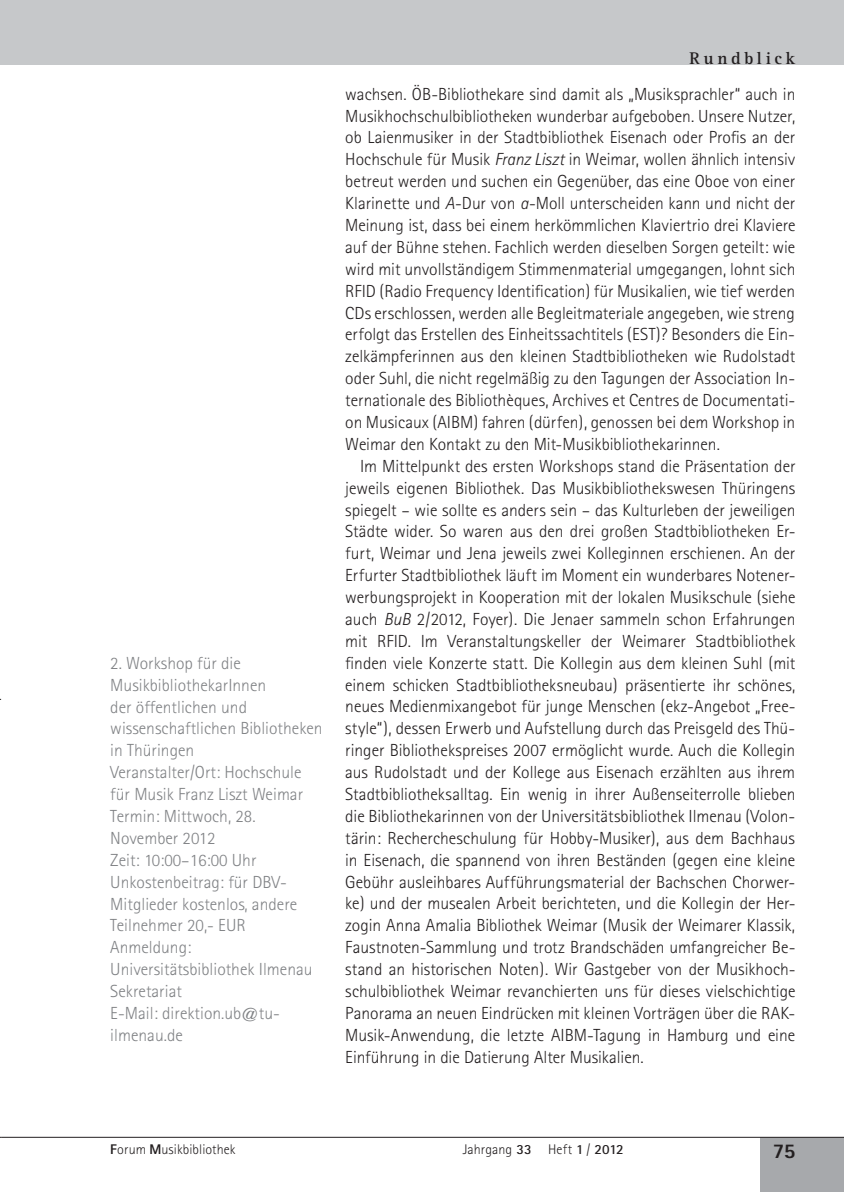
<style>
.page{position:relative;width:844px;height:1192px;background:#fff}
.page>*{position:absolute;margin:0;border:0;box-sizing:border-box;transform-origin:0 0}
.t1{font:800 21px "Rotis Sans Serif";color:#231f20}
.t2{font:300 17.5px/35.4px "Rotis Sans Serif";color:#231f20;text-align:right}
.t3{font:300 17.5px/21.9px "Rotis Sans Serif";color:#808285}
.t4{font:300 14px "Rotis Sans Serif";letter-spacing:.01em;color:#231f20}
.s1{font-family:"Rotis Serif";font-weight:700}
.s2{font-style:italic}
.s3{font-weight:800}
.s4{font-weight:700}
</style>
<div class="page">
<hr style="left:0;top:0;width:1px;height:64px;background:#c6c8ca">
<div style="left:760px;top:1137px;width:83px;height:54px;background:#a7a9ac"></div>
<div style="left:1px;top:0;width:842px;height:64px;background:#c6c8ca"></div>
<hr style="left:1px;top:1136px;width:842px;height:1px;background:#231f20">
<p class="t3" style="left:110px;top:653px;width:214px">2. Workshop für die<br>MusikbibliothekarInnen<br>der öffentlichen und wissenschaftlichen Bibliotheken in Thüringen<br>Veranstalter/Ort: Hochschule für Musik Franz Liszt Weimar<br>Termin: Mittwoch, 28.<br>November 2012<br>Zeit: 10:00–16:00 Uhr<br>Unkostenbeitrag: für DBV-<br>Mitglieder kostenlos, andere<br>Teilnehmer 20,- EUR<br>Anmeldung:<br>Universitätsbibliothek Ilmenau<br>Sekretariat<br>E-Mail: direktion.ub@tu&shy;ilmenau.de</p>
<p class="t2" style="left:345px;top:42px;width:451px"><span class="s1">Rundblick<br></span>wachsen. ÖB-Bibliothekare sind damit als „Musiksprachler“ auch in</p>
<p class="t2" style="left:345px;top:100px;width:451px">Musikhochschulbibliotheken wunderbar aufgeboben. Unsere Nutzer,</p>
<p class="t2" style="left:345px;top:122px;width:451px">ob Laienmusiker in der Stadtbibliothek Eisenach oder Profis an der</p>
<p class="t2" style="left:345px;top:143px;width:451px">Hochschule für Musik <span class="s2">Franz Liszt</span> in Weimar, wollen ähnlich intensiv</p>
<p class="t2" style="left:345px;top:165px;width:451px">betreut werden und suchen ein Gegenüber, das eine Oboe von einer</p>
<p class="t2" style="left:345px;top:187px;width:451px">Klarinette und <span class="s2">A</span>-Dur von <span class="s2">a</span>-Moll unterscheiden kann und nicht der</p>
<p class="t2" style="left:345px;top:209px;width:452px">Meinung ist, dass bei einem herkömmlichen Klaviertrio drei Klaviere</p>
<p class="t2" style="left:345px;top:231px;width:451px">auf der Bühne stehen. Fachlich werden dieselben Sorgen geteilt: wie</p>
<p class="t2" style="left:345px;top:253px;width:451px">wird mit unvollständigem Stimmenmaterial umgegangen, lohnt sich</p>
<p class="t2" style="left:345px;top:275px;width:451px">RFID (Radio Frequency Identification) für Musikalien, wie tief werden</p>
<p class="t2" style="left:345px;top:297px;width:451px">CDs erschlossen, werden alle Begleitmateriale angegeben, wie streng</p>
<p class="t2" style="left:345px;top:318px;width:451px">erfolgt das Erstellen des Einheitssachtitels (EST)? Besonders die Ein-</p>
<p class="t2" style="left:345px;top:340px;width:451px">zelkämpferinnen aus den kleinen Stadtbibliotheken wie Rudolstadt</p>
<p class="t2" style="left:345px;top:362px;width:451px">oder Suhl, die nicht regelmäßig zu den Tagungen der Association In-</p>
<p class="t2" style="left:345px;top:384px;width:451px">ternationale des Bibliothèques, Archives et Centres de Documentati-</p>
<p class="t2" style="left:345px;top:406px;width:451px">on Musicaux (AIBM) fahren (dürfen), genossen bei dem Workshop in</p>
<p class="t2" style="left:345px;top:428px;width:376px">Weimar den Kontakt zu den Mit-Musikbibliothekarinnen.</p>
<p class="t2" style="left:360px;top:450px;width:437px">Im Mittelpunkt des ersten Workshops stand die Präsentation der</p>
<p class="t2" style="left:345px;top:472px;width:451px">jeweils eigenen Bibliothek. Das Musikbibliothekswesen Thüringens</p>
<p class="t2" style="left:345px;top:493px;width:452px">spiegelt – wie sollte es anders sein – das Kulturleben der jeweiligen</p>
<p class="t2" style="left:345px;top:515px;width:452px">Städte wider. So waren aus den drei großen Stadtbibliotheken Er-</p>
<p class="t2" style="left:345px;top:537px;width:451px">furt, Weimar und Jena jeweils zwei Kolleginnen erschienen. An der</p>
<p class="t2" style="left:345px;top:559px;width:452px">Erfurter Stadtbibliothek läuft im Moment ein wunderbares Notener-</p>
<p class="t2" style="left:345px;top:581px;width:452px">werbungsprojekt in Kooperation mit der lokalen Musikschule (siehe</p>
<p class="t2" style="left:345px;top:603px;width:451px">auch <span class="s2">BuB</span> 2/2012, Foyer). Die Jenaer sammeln schon Erfahrungen</p>
<p class="t2" style="left:345px;top:625px;width:451px">mit RFID. Im Veranstaltungskeller der Weimarer Stadtbibliothek</p>
<p class="t2" style="left:345px;top:647px;width:451px">finden viele Konzerte statt. Die Kollegin aus dem kleinen Suhl (mit</p>
<p class="t2" style="left:345px;top:668px;width:451px">einem schicken Stadtbibliotheksneubau) präsentierte ihr schönes,</p>
<p class="t2" style="left:345px;top:690px;width:452px">neues Medienmixangebot für junge Menschen (ekz-Angebot „Free-</p>
<p class="t2" style="left:345px;top:712px;width:451px">style“), dessen Erwerb und Aufstellung durch das Preisgeld des Thü-</p>
<p class="t2" style="left:345px;top:734px;width:451px">ringer Bibliothekspreises 2007 ermöglicht wurde. Auch die Kollegin</p>
<p class="t2" style="left:345px;top:756px;width:451px">aus Rudolstadt und der Kollege aus Eisenach erzählten aus ihrem</p>
<p class="t2" style="left:345px;top:778px;width:452px">Stadtbibliotheksalltag. Ein wenig in ihrer Außenseiterrolle blieben</p>
<p class="t2" style="left:345px;top:800px;width:451px">die Bibliothekarinnen von der Universitätsbibliothek Ilmenau (Volon-</p>
<p class="t2" style="left:345px;top:822px;width:451px">tärin: Rechercheschulung für Hobby-Musiker), aus dem Bachhaus</p>
<p class="t2" style="left:345px;top:843px;width:451px">in Eisenach, die spannend von ihren Beständen (gegen eine kleine</p>
<p class="t2" style="left:345px;top:865px;width:451px">Gebühr ausleihbares Aufführungsmaterial der Bachschen Chorwer-</p>
<p class="t2" style="left:345px;top:887px;width:452px">ke) und der musealen Arbeit berichteten, und die Kollegin der Her-</p>
<p class="t2" style="left:345px;top:909px;width:451px">zogin Anna Amalia Bibliothek Weimar (Musik der Weimarer Klassik,</p>
<p class="t2" style="left:345px;top:931px;width:451px">Faustnoten-Sammlung und trotz Brandschäden umfangreicher Be-</p>
<p class="t2" style="left:345px;top:953px;width:452px">stand an historischen Noten). Wir Gastgeber von der Musikhoch-</p>
<p class="t2" style="left:345px;top:975px;width:452px">schulbibliothek Weimar revanchierten uns für dieses vielschichtige</p>
<p class="t2" style="left:345px;top:997px;width:451px">Panorama an neuen Eindrücken mit kleinen Vorträgen über die RAK-</p>
<p class="t2" style="left:345px;top:1018px;width:451px">Musik-Anwendung, die letzte AIBM-Tagung in Hamburg und eine</p>
<p class="t2" style="left:345px;top:1040px;width:300px">Einführung in die Datierung Alter Musikalien.</p>
<p class="t4" style="left:110px;top:1143px;width:127px"><span class="s3">F</span>orum <span class="s3">M</span>usikbibliothek</p>
<p class="t4" style="left:462px;top:1143px;width:162px">Jahrgang <span class="s4">33</span> Heft <span class="s4">1</span> / <span class="s4">2012</span></p>
<p class="t1" style="left:772px;top:1143px;width:24px">75</p>
</div>
